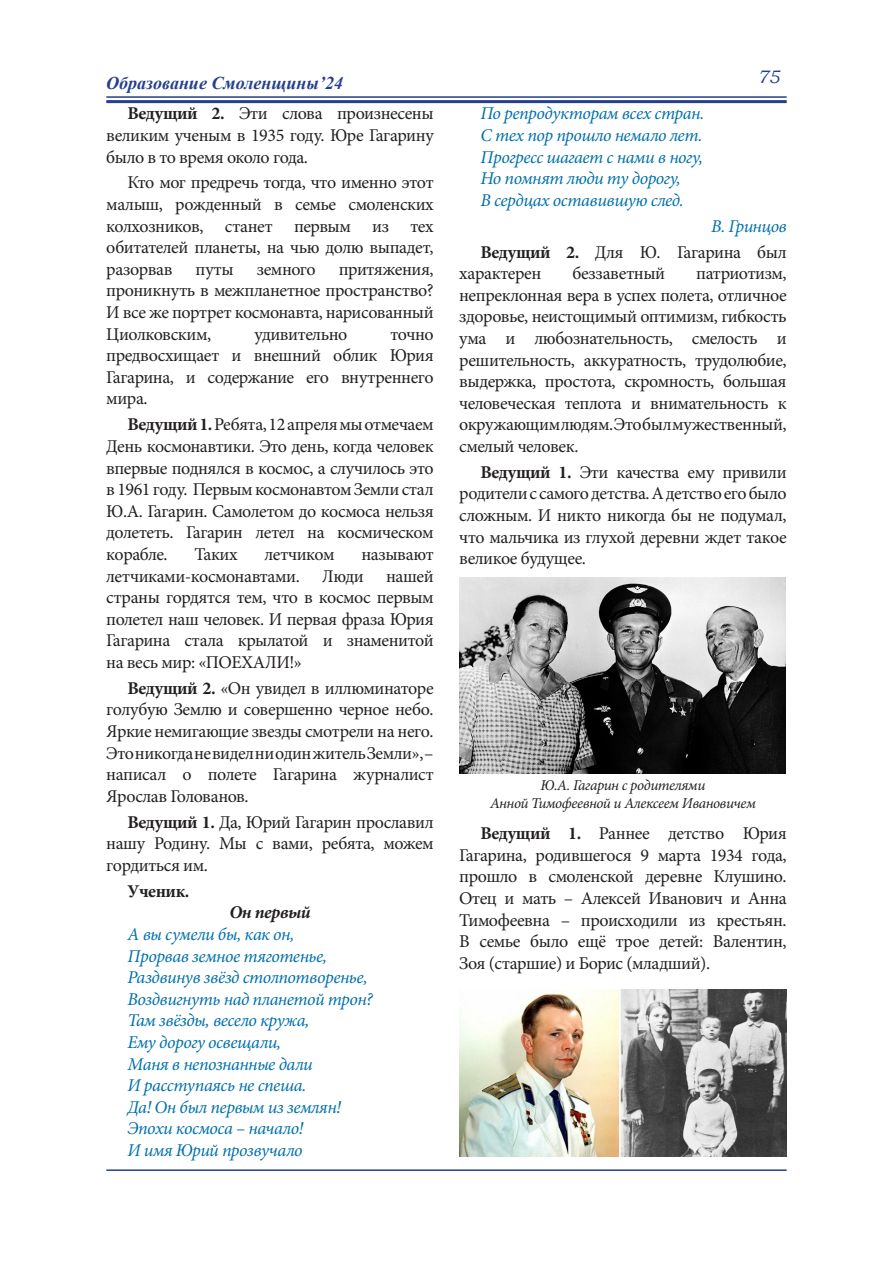
<style>
.page{position:relative;width:893px;height:1263px;background:#fff}
.page>*{position:absolute;margin:0;border:0;box-sizing:border-box;transform-origin:0 0}
.t1{font:18px/21.6px "Minion Pro";letter-spacing:-.025em;color:#231f20;text-align:justify}
.t2{font:italic 18px "Minion Pro";letter-spacing:-.025em;color:#0070ac}
.t3{font:italic 700 18px "Times New Roman";color:#253f8e}
.t4{font:italic 700 18px "Minion Pro";letter-spacing:-.03em;color:#231f20}
.t5{font:700 18px "Minion Pro";letter-spacing:-.025em;color:#231f20}
.t6{font:italic 18px "Bookman Old Style";color:#253f8e}
.t7{font:italic 15px "Minion Pro";letter-spacing:-.025em;color:#231f20}
.s1{font-weight:700}
</style>
<div class="page">
<hr style="left:106px;top:96px;width:681px;height:2px;background:#253f8e">
<hr style="left:106px;top:100px;width:681px;height:3px;background:#253f8e">
<hr style="left:106px;top:1169px;width:681px;height:2px;background:#253f8e">
<img style="left:460px;top:578px;width:326px;height:195px">
<img style="left:459px;top:990px;width:328px;height:167px">
<p class="t3" style="left:106px;top:70px;width:238px">Образование Смоленщины’24</p>
<p class="t6" style="left:757px;top:65px;width:24px">75</p>
<p class="t1" style="left:106px;top:103px;width:329px;text-indent:21px"><span class="s1">Ведущий 2.</span> Эти слова произнесены великим ученым в 1935 году. Юре Гагарину было в то время около года.</p>
<p class="t1" style="left:106px;top:172px;width:329px;text-indent:21px">Кто мог предречь тогда, что именно этот малыш, рожденный в семье смоленских колхозников, станет первым из тех обитателей планеты, на чью долю выпадет, разорвав</p>
<p class="t2" style="left:480px;top:101px;width:225px">По репродукторам всех стран.</p>
<p class="t2" style="left:480px;top:123px;width:223px">С тех пор прошло немало лет.</p>
<p class="t2" style="left:480px;top:145px;width:224px">Прогресс шагает с нами в ногу,</p>
<p class="t2" style="left:480px;top:166px;width:202px">Но помнят люди ту дорогу,</p>
<p class="t2" style="left:480px;top:188px;width:205px">В сердцах оставившую след.</p>
<p class="t2" style="left:711px;top:214px;width:77px">В. Гринцов</p>
<p class="t1" style="left:459px;top:241px;width:329px;text-indent:21px"><span class="s1">Ведущий 2.</span> Для Ю. Гагарина был характерен</p>
<p class="t1" style="left:572px;top:263px;width:94px">беззаветный</p>
<p class="t1" style="left:106px;top:258px;width:329px;text-indent:233px">притяжения, проникнуть в межпланетное пространство?<br>И все же портрет космонавта, нарисованный Циолковским,</p>
<p class="t1" style="left:196px;top:258px;width:40px">путы</p>
<p class="t1" style="left:257px;top:258px;width:61px">земного</p>
<p class="t1" style="left:459px;top:263px;width:329px;text-indent:237px">патриотизм, непреклонная вера в успех полета, отличное здоровье, неистощимый оптимизм, гибкость ума и любознательность, смелость и решительность, аккуратность, трудолюбие, выдержка, простота, скромность, большая человеческая теплота и внимательность к окружающим людям. Это был мужественный, смелый человек.</p>
<p class="t1" style="left:459px;top:461px;width:329px;text-indent:21px"><span class="s1">Ведущий 1.</span> Эти качества ему привили родители с самого детства. А детство его было сложным. И никто никогда бы не подумал, что мальчика из глухой деревни ждет такое великое будущее.</p>
<p class="t1" style="left:106px;top:323px;width:329px;text-indent:284px">точно предвосхищает и внешний облик Юрия Гагарина, и содержание его внутреннего мира.</p>
<p class="t1" style="left:106px;top:414px;width:329px;text-indent:21px"><span class="s1">Ведущий 1.</span> Ребята, 12 апреля мы отмечаем День космонавтики. Это день, когда человек впервые поднялся в космос, а случилось это в 1961 году. Первым космонавтом Земли стал Ю.А. Гагарин. Самолетом до космоса нельзя долететь. Гагарин летел на космическом корабле.</p>
<p class="t1" style="left:254px;top:323px;width:94px">удивительно</p>
<p class="t1" style="left:194px;top:543px;width:45px">Таких</p>
<p class="t1" style="left:264px;top:543px;width:72px">летчиком</p>
<p class="t1" style="left:106px;top:543px;width:329px;text-indent:255px">называют летчиками-космонавтами. Люди нашей страны гордятся тем, что в космос первым полетел наш человек. И первая фраза Юрия Гагарина стала крылатой и знаменитой на весь мир: «ПОЕХАЛИ!»</p>
<p class="t1" style="left:106px;top:677px;width:329px;text-indent:21px"><span class="s1">Ведущий 2.</span> «Он увидел в иллюминаторе голубую Землю и совершенно черное небо.<br>Яркие немигающие звезды смотрели на него.<br>Это никогда не видел ни один житель Земли», – написал о полете Гагарина журналист Ярослав Голованов.</p>
<p class="t1" style="left:106px;top:811px;width:329px;text-indent:21px"><span class="s1">Ведущий 1.</span> Да, Юрий Гагарин прославил нашу Родину. Мы с вами, ребята, можем гордиться им.</p>
<p class="t5" style="left:128px;top:878px;width:63px">Ученик.</p>
<p class="t4" style="left:229px;top:900px;width:83px">Он первый</p>
<p class="t2" style="left:128px;top:922px;width:168px">А вы сумели бы, как он,</p>
<p class="t2" style="left:128px;top:943px;width:201px">Прорвав земное тяготенье,</p>
<p class="t2" style="left:128px;top:965px;width:242px">Раздвинув звёзд столпотворенье,</p>
<p class="t2" style="left:128px;top:987px;width:247px">Воздвигнуть над планетой трон?</p>
<p class="t2" style="left:128px;top:1008px;width:183px">Там звёзды, весело кружа,</p>
<p class="t2" style="left:128px;top:1030px;width:155px">Ему дорогу освещали,</p>
<p class="t2" style="left:128px;top:1051px;width:187px">Маня в непознанные дали</p>
<p class="t2" style="left:128px;top:1073px;width:180px">И расступаясь не спеша.</p>
<p class="t2" style="left:128px;top:1095px;width:215px">Да! Он был первым из землян!</p>
<p class="t2" style="left:128px;top:1116px;width:177px">Эпохи космоса – начало!</p>
<p class="t2" style="left:128px;top:1138px;width:177px">И имя Юрий прозвучало</p>
<p class="t7" style="left:540px;top:775px;width:166px">Ю.А. Гагарин с родителями</p>
<p class="t7" style="left:490px;top:793px;width:267px">Анной Тимофеевной и Алексеем Ивановичем</p>
<p class="t1" style="left:459px;top:823px;width:329px;text-indent:21px"><span class="s1">Ведущий 1.</span> Раннее детство Юрия Гагарина, родившегося 9 марта 1934 года, прошло в смоленской деревне Клушино.<br>Отец и мать – Алексей Иванович и Анна Тимофеевна – происходили из крестьян.<br>В семье было ещё трое детей: Валентин, Зоя (старшие) и Борис (младший).</p>
</div>
